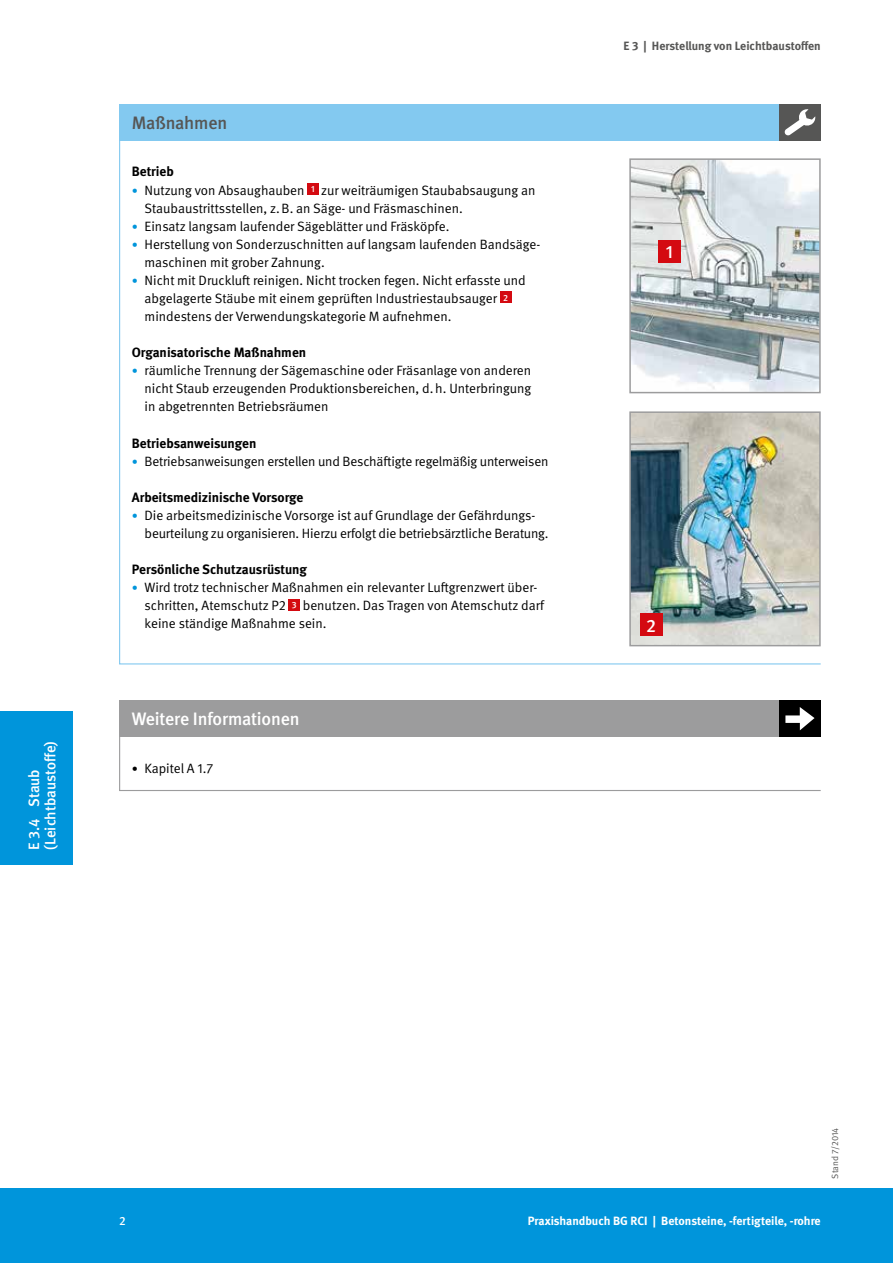
<style>
.page{position:relative;width:893px;height:1263px;background:#fff}
.page>*{position:absolute;margin:0;border:0;box-sizing:border-box;transform-origin:0 0}
.t1{font:500 18px "DGUV Meta";letter-spacing:-.01em;color:#fff}
.t2{font:500 18px "DGUV Meta";letter-spacing:-.01em;color:#565655}
.t3{font:500 15px/16.5px "DGUV Meta";letter-spacing:-.005em;color:#fff}
.t4{font:13.5px/18.1px "DGUV Meta";color:#000}
.t5{font:700 13.5px "DGUV Meta";color:#000}
.t6{font:700 12px "DGUV Meta";color:#fff}
.t7{font:700 12px "DGUV Meta";color:#565655}
.t8{font:500 12px "DGUV Meta";color:#fff}
.t9{font:9px "DGUV Meta";color:#565655}
.s1{font-size:12px;color:#0095db}
.s2{font-size:12px}
</style>
<div class="page">
<div style="left:0;top:1188px;width:893px;height:75px;background:#0095db"></div>
<svg style="left:119px;top:140px;width:702px;height:525px"></svg>
<div style="left:119px;top:104px;width:702px;height:36px;background:#83c9f0"></div>
<div style="left:779px;top:104px;width:42px;height:36px;background:#565655"></div>
<svg style="left:784px;top:109px;width:31px;height:27px"></svg>
<div style="left:307px;top:183px;width:11px;height:12px;background:#d40a11"></div>
<div style="left:500px;top:292px;width:11px;height:11px;background:#d40a11"></div>
<div style="left:289px;top:599px;width:11px;height:11px;background:#d40a11"></div>
<div style="left:0;top:711px;width:72px;height:154px;background:#0095db"></div>
<div style="left:119px;top:701px;width:702px;height:36px;background:#9c9c9d"></div>
<svg style="left:119px;top:737px;width:702px;height:54px"></svg>
<div style="left:779px;top:701px;width:42px;height:36px;background:#000"></div>
<svg style="left:785px;top:707px;width:29px;height:23px"></svg>
<img style="left:632px;top:161px;width:186px;height:229px">
<div style="left:629px;top:158px;width:192px;height:235px;border:2px solid #9c9c9d"></div>
<img style="left:632px;top:414px;width:186px;height:229px">
<div style="left:629px;top:411px;width:192px;height:235px;border:2px solid #9c9c9d"></div>
<div style="left:658px;top:240px;width:22px;height:22px;background:#d40a11"></div>
<div style="left:640px;top:614px;width:22px;height:22px;background:#d40a11"></div>
<p class="t3" style="left:26px;top:849px;width:110px;rotate:-90deg">E 3.4 Staub (Leichtbaustoffe)</p>
<h1 class="t2" style="left:132px;top:112px;width:97px">Maßnahmen</h1>
<p class="t5" style="left:132px;top:164px;width:44px">Betrieb</p>
<p class="t4" style="left:145px;top:181px;width:393px;text-indent:-13px"><span class="s1">•</span> Nutzung von Absaughauben <sup>1</sup> zur weiträumigen Staubabsaugung an<br>Staubaustrittsstellen, z.B. an Säge- und Fräsmaschinen.</p>
<p class="t4" style="left:132px;top:217px;width:319px"><span class="s1">•</span> Einsatz langsam laufender Sägeblätter und Fräsköpfe.</p>
<p class="t4" style="left:145px;top:235px;width:397px;text-indent:-13px"><span class="s1">•</span> Herstellung von Sonderzuschnitten auf langsam laufenden Bandsäge&shy;maschinen mit grober Zahnung.</p>
<p class="t4" style="left:145px;top:272px;width:383px;text-indent:-13px"><span class="s1">•</span> Nicht mit Druckluft reinigen. Nicht trocken fegen. Nicht erfasste und abgelagerte Stäube mit einem geprüften Industriestaubsauger <sup>2 </sup>mindestens der Verwendungskategorie M aufnehmen.</p>
<p class="t5" style="left:132px;top:344px;width:176px">Organisatorische Maßnahmen</p>
<p class="t4" style="left:145px;top:362px;width:388px;text-align:justify;text-indent:-13px"><span class="s1">•</span> räumliche Trennung der Sägemaschine oder Fräsanlage von anderen nicht Staub erzeugenden Produktionsbereichen, d.h. Unterbringung in abgetrennten Betriebsräumen</p>
<p class="t5" style="left:132px;top:435px;width:126px">Betriebsanweisungen</p>
<p class="t4" style="left:132px;top:452px;width:418px"><span class="s1">•</span> Betriebsanweisungen erstellen und Beschäftigte regelmäßig unterweisen</p>
<p class="t5" style="left:132px;top:489px;width:173px">Arbeitsmedizinische Vorsorge</p>
<p class="t4" style="left:145px;top:506px;width:405px;text-indent:-13px"><span class="s1">•</span> Die arbeitsmedizinische Vorsorge ist auf Grundlage der Gefährdungs&shy;beurteilung zu organisieren. Hierzu erfolgt die betriebsärztliche Beratung.</p>
<p class="t5" style="left:132px;top:561px;width:177px">Persönliche Schutzausrüstung</p>
<p class="t4" style="left:145px;top:579px;width:401px;text-indent:-13px"><span class="s1">•</span> Wird trotz technischer Maßnahmen ein relevanter Luftgrenzwert über&shy;schritten, Atemschutz P2 <sup>3</sup> benutzen. Das Tragen von Atemschutz darf keine ständige Maßnahme sein.</p>
<h1 class="t1" style="left:132px;top:709px;width:169px">Weitere Informationen</h1>
<p class="t4" style="left:132px;top:759px;width:83px"><span class="s2">•</span> Kapitel A 1.7</p>
<p class="t7" style="left:624px;top:39px;width:199px">E 3 | Herstellung von Leichtbaustoffen</p>
<h1 class="t1" style="left:666px;top:241px;width:9px">1</h1>
<h1 class="t1" style="left:646px;top:615px;width:11px">2</h1>
<p class="t8" style="left:119px;top:1213px;width:8px">2</p>
<p class="t9" style="left:830px;top:1178px;width:52px;rotate:-90deg">Stand 7/2014</p>
<p class="t6" style="left:528px;top:1213px;width:294px">Praxishandbuch BG RCI | Betonsteine, -fertigteile, -rohre</p>
</div>
